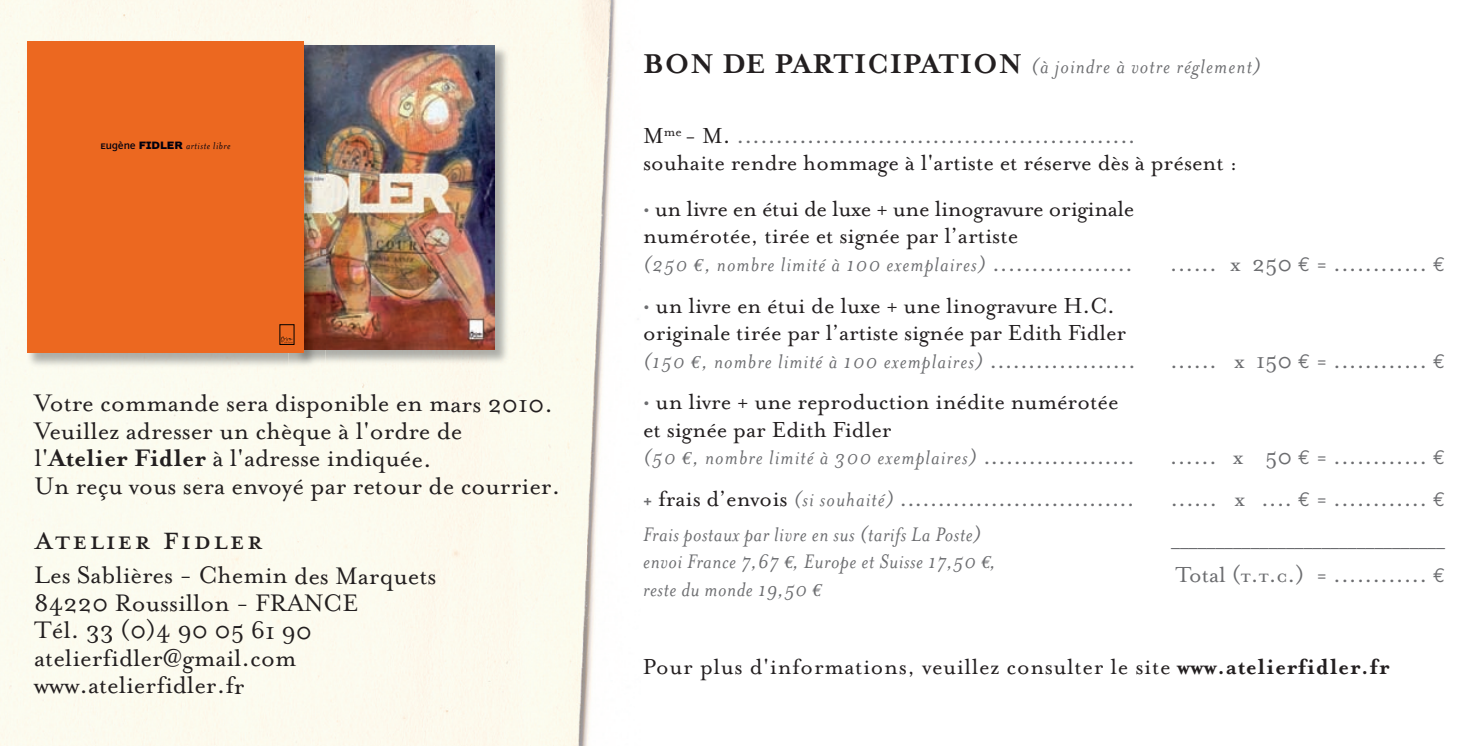
<style>
.page{position:relative;width:1475px;height:746px;background:#fff}
.page>*{position:absolute;margin:0;border:0;box-sizing:border-box;transform-origin:0 0}
.t1{font:37.5px "Mrs Eaves Petite Caps";letter-spacing:.05em;color:#231f20}
.t2{font:27.5px/27.5px "Mrs Eaves Roman";color:#231f20}
.t3{font:25px/27.5px "Mrs Eaves Roman";color:#231f20}
.t4{font:25px/41.8px "Mrs Eaves Roman";color:#6c6d70}
.t5{font:25px "Mrs Eaves Roman";letter-spacing:.025em;color:#231f20}
.t6{font:700 25px "Mrs Eaves";color:#6c6d70}
.t7{font:italic 22.5px "Mrs Eaves";letter-spacing:.05em;color:#6c6d70}
.t8{font:italic 22.5px/27.5px "Mrs Eaves";letter-spacing:.025em;color:#6c6d70}
.t9{font:11px "Mrs Eaves Italic+EGOYZK";letter-spacing:.05em;color:#00000e}
.s1{font-family:"AB Newut Plain Medium+GCGBGD";font-size:10.75px}
.s2{font-family:"AB Newut Plain Heavy+SGXEEB";font-size:14.25px}
.s3{font-family:"Mrs Eaves";font-weight:700}
.s4{font-family:"Mrs Eaves Small Caps"}
.s5{font-weight:700;font-style:normal;font-size:31.25px;color:#231f20}
.s6{color:#6c6d70}
.s7{font-family:"Euro Serif";font-size:17.5px}
.s8{font-family:"Mrs Eaves Roman";font-style:normal;font-size:25px}
.s9{font-family:"Mrs Eaves";font-weight:700;font-size:20px}
.s10{color:#231f20}
.s11{font-family:"Mrs Eaves";font-style:italic;font-size:22.5px}
.s12{font-family:"Euro Mono";font-size:20px}
.s13{font-family:"Mrs Eaves Petite Caps"}
</style>
<div class="page">
<div style="left:0;top:0;width:616px;height:746px;background:#fcfbee"></div>
<img style="left:325px;top:39px;width:191px;height:332px">
<img style="left:325px;top:45px;width:169px;height:304px">
<img style="left:20px;top:36px;width:305px;height:337px">
<img style="left:303px;top:45px;width:22px;height:304px">
<div style="left:27px;top:41px;width:276px;height:311px;background:#ec6820"></div>
<div style="left:279px;top:324px;width:15px;height:21px;border:1px solid #000"></div>
<svg style="left:281px;top:336px;width:12px;height:7px"></svg>
<svg style="left:329px;top:379px;width:5px;height:5px"></svg>
<p class="t9" style="left:100px;top:139px;width:132px"><span class="s1">Eugène</span> <span class="s2">FIDLER</span> artiste libre</p>
<p class="t2" style="left:34px;top:388px;width:527px">Votre commande sera disponible en mars 2010.<br>Veuillez adresser un chèque à l'ordre de l'<span class="s3">Atelier Fidler</span> à l'adresse indiquée.<br>Un reçu vous sera envoyé par retour de courrier.</p>
<h1 class="t1" style="left:34px;top:514px;width:230px"><span class="s4">a</span>telier <span class="s4">f</span>idler</h1>
<p class="t2" style="left:34px;top:560px;width:403px">Les Sablières - Chemin des Marquets<br>84220 Roussillon - FRANCE<br>Tél. 33 (0)4 90 05 61 90 atelierfidler@gmail.com www.atelierfidler.fr</p>
<p class="t7" style="left:643px;top:52px;width:619px"><span class="s5">BON DE PARTICIPATION</span> (à joindre à votre réglement)</p>
<p class="t3" style="left:643px;top:120px;width:596px">M<sup>me</sup> - M. <span class="s6">...................................................<br></span>souhaite rendre hommage à l'artiste et réserve dès à présent :</p>
<p class="t3" style="left:643px;top:193px;width:493px"><span class="s6">•</span> un livre en étui de luxe + une linogravure originale numérotée, tirée et signée par l’artiste</p>
<p class="t7" style="left:643px;top:250px;width:491px">(250 <span class="s7">€</span>, nombre limité à 100 exemplaires) <span class="s8">..................</span></p>
<p class="t3" style="left:643px;top:290px;width:485px"><span class="s6">•</span> un livre en étui de luxe + une linogravure H.C. originale tirée par l’artiste signée par Edith Fidler</p>
<p class="t7" style="left:643px;top:346px;width:494px">(150 <span class="s7">€</span>, nombre limité à 100 exemplaires) <span class="s8">...................</span></p>
<p class="t3" style="left:643px;top:387px;width:477px"><span class="s6">•</span> un livre + une reproduction inédite numérotée et signée par Edith Fidler</p>
<p class="t7" style="left:643px;top:443px;width:493px">(50 <span class="s7">€</span>, nombre limité à 300 exemplaires) <span class="s8">....................</span></p>
<p class="t4" style="left:643px;top:476px;width:493px"><span class="s9">+</span> <span class="s10">frais d’envois</span> <span class="s11">(si souhaité)</span> ...............................</p>
<p class="t8" style="left:643px;top:519px;width:354px">Frais postaux par livre en sus (tarifs La Poste) envoi France 7,67 <span class="s7">€</span>, Europe et Suisse 17,50 <span class="s7">€</span>, reste du monde 19,50 <span class="s7">€</span></p>
<p class="t4" style="left:1169px;top:241px;width:277px">...... x 250 <span class="s12">€</span> = ............ <span class="s12">€</span></p>
<p class="t4" style="left:1169px;top:338px;width:276px">...... x 150 <span class="s12">€</span> = ............ <span class="s12">€</span></p>
<p class="t4" style="left:1169px;top:435px;width:277px">...... x 50 <span class="s12">€</span> = ............ <span class="s12">€ </span>...... x .... <span class="s12">€</span> = ............ <span class="s12">€</span></p>
<p class="t6" style="left:1171px;top:524px;width:275px">_______________________________</p>
<p class="t4" style="left:1175px;top:552px;width:271px">Total (<span class="s13">t.t.c.</span>) = ............ <span class="s12">€</span></p>
<p class="t5" style="left:643px;top:650px;width:748px">Pour plus d'informations, veuillez consulter le site <span class="s3">www.atelierfidler.fr</span></p>
</div>
